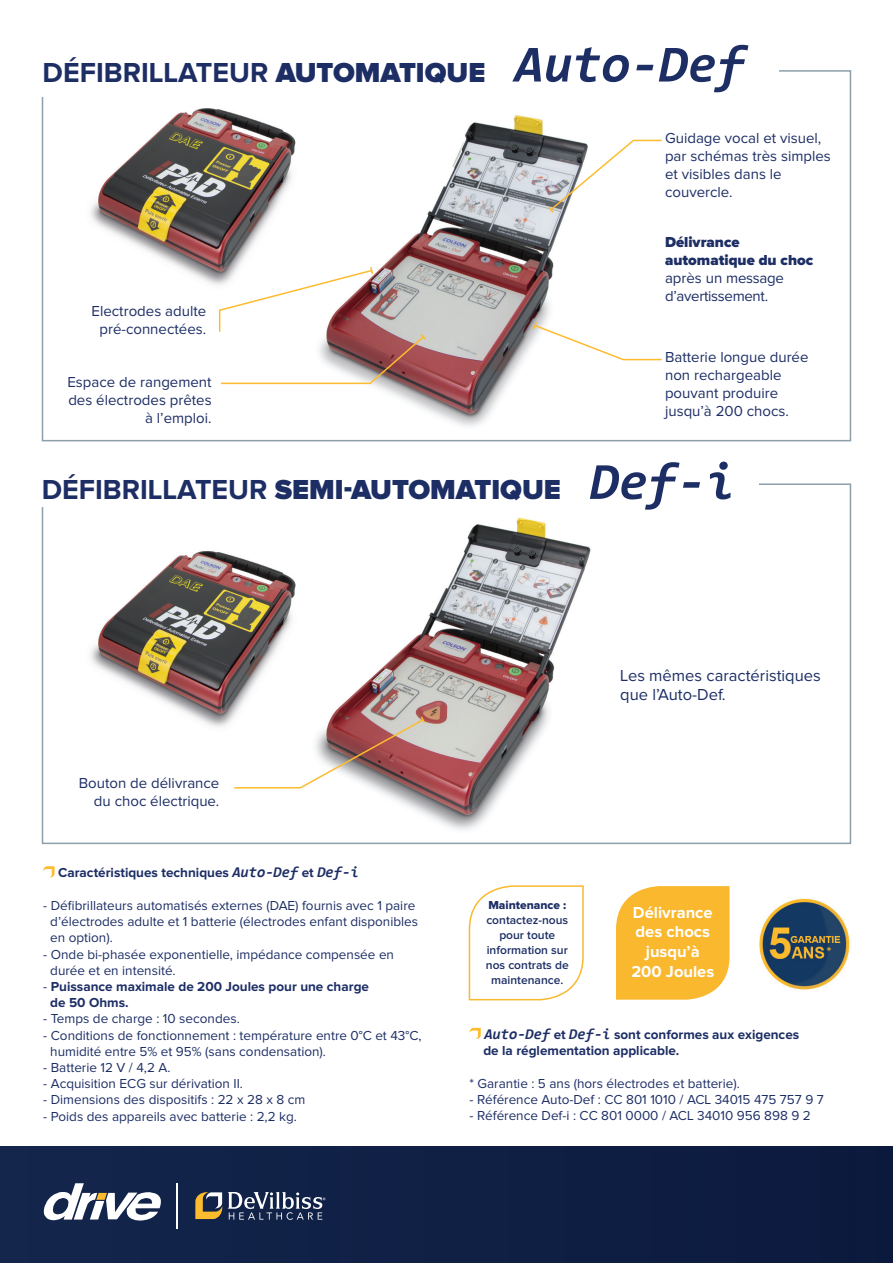
<style>
.page{position:relative;width:893px;height:1263px;background:#fff}
.page>*{position:absolute;margin:0;border:0;box-sizing:border-box;transform-origin:0 0}
.t1{font:900 28.5px "Proxima Nova";color:#1d2e65}
.t2{font:700 28.5px "Proxima Nova";color:#1d2e65}
.t3{font:16.5px "Proxima Nova";color:#1d2e65}
.t4{font:700 16.5px "Proxima Nova";color:#fff}
.t5{font:15px/18px "Proxima Nova";color:#1d2e65}
.t6{font:15px "Proxima Nova";letter-spacing:-.02em;color:#1d2e65}
.t7{font:900 15px "Proxima Nova";color:#1d2e65}
.t8{font:15px "Proxima Nova";color:#fdbb2e}
.t9{font:13.5px "Proxima Nova";color:#1d2e65}
.t10{font:700 13.5px "Proxima Nova";color:#1d2e65}
.t11{font:600 12px/15px "Proxima Nova";color:#1d2e65;text-align:center}
.t12{font:12px "Proxima Nova Extrabld";color:#1d2e65}
.s1{font-weight:900}
.s2{font-family:"Consolas";font-style:italic;font-size:52.5px}
.s3{font-weight:700}
.s4{font-family:"Consolas";font-weight:700;font-style:italic;font-size:52.5px}
.s5{font-family:"Consolas";font-style:italic;font-size:15px}
.s6{font-weight:400}
</style>
<div class="page">
<img style="left:372px;top:115px;width:193px;height:311px">
<div style="left:0;top:1146px;width:893px;height:117px;background:#101f44"></div>
<svg style="left:195px;top:1192px;width:27px;height:27px"></svg>
<svg style="left:228px;top:1192px;width:97px;height:28px"></svg>
<svg style="left:43px;top:1183px;width:118px;height:38px"></svg>
<hr style="left:177px;top:1183px;width:1px;height:45px;background:#fff">
<img style="left:332px;top:517px;width:259px;height:313px">
<svg style="left:234px;top:715px;width:193px;height:74px"></svg>
<img style="left:90px;top:108px;width:206px;height:177px">
<svg style="left:43px;top:866px;width:12px;height:11px"></svg>
<svg style="left:469px;top:1028px;width:12px;height:11px"></svg>
<svg style="left:616px;top:886px;width:114px;height:114px;background:#fabc3c"></svg>
<svg style="left:532px;top:320px;width:130px;height:41px"></svg>
<svg style="left:547px;top:139px;width:115px;height:75px"></svg>
<img style="left:90px;top:551px;width:216px;height:188px">
<svg style="left:218px;top:265px;width:210px;height:120px"></svg>
<img style="left:759px;top:898px;width:91px;height:92px">
<svg style="left:468px;top:885px;width:116px;height:116px"></svg>
<p class="t2" style="left:43px;top:59px;width:705px">DÉFIBRILLATEUR <span class="s1">AUTOMATIQUE</span> <span class="s2">Auto-Def</span></p>
<p class="t5" style="left:665px;top:130px;width:167px">Guidage vocal et visuel, par schémas très simples et visibles dans le</p>
<p class="t5" style="left:665px;top:184px;width:69px">couvercle.</p>
<p class="t5" style="left:92px;top:302px;width:116px;text-align:center">Electrodes adulte pré-connectées.</p>
<p class="t5" style="left:67px;top:373px;width:146px">Espace de rangement</p>
<p class="t5" style="left:68px;top:391px;width:145px">des électrodes prêtes</p>
<p class="t5" style="left:145px;top:409px;width:68px">à l’emploi.</p>
<p class="t7" style="left:665px;top:235px;width:76px">Délivrance</p>
<p class="t7" style="left:665px;top:253px;width:150px">automatique du choc</p>
<p class="t6" style="left:665px;top:271px;width:120px">après un message</p>
<p class="t6" style="left:665px;top:289px;width:105px">d’avertissement.</p>
<p class="t5" style="left:665px;top:349px;width:145px">Batterie longue durée</p>
<p class="t5" style="left:665px;top:367px;width:118px">non rechargeable</p>
<p class="t5" style="left:665px;top:385px;width:115px">pouvant produire</p>
<p class="t5" style="left:665px;top:403px;width:125px">jusqu’à 200 chocs.</p>
<p class="t1" style="left:42px;top:476px;width:694px"><span class="s3">DÉFIBRILLATEUR</span> SEMI-AUTOMATIQUE <span class="s4">Def-i</span></p>
<p class="t5" style="left:79px;top:774px;width:142px">Bouton de délivrance</p>
<p class="t5" style="left:94px;top:792px;width:127px">du choc électrique.</p>
<p class="t10" style="left:58px;top:867px;width:302px">Caractéristiques techniques <span class="s5">Auto-Def</span> et <span class="s5">Def-i</span></p>
<p class="t9" style="left:43px;top:899px;width:374px">- Défibrillateurs automatisés externes (DAE) fournis avec 1 paire</p>
<p class="t9" style="left:50px;top:915px;width:369px">d’électrodes adulte et 1 batterie (électrodes enfant disponibles</p>
<p class="t9" style="left:50px;top:932px;width:64px">en option).</p>
<p class="t9" style="left:43px;top:948px;width:352px">- Onde bi-phasée exponentielle, impédance compensée en</p>
<p class="t9" style="left:50px;top:964px;width:127px">durée et en intensité.</p>
<p class="t10" style="left:43px;top:980px;width:327px"><span class="s6">-</span> Puissance maximale de 200 Joules pour une charge</p>
<p class="t10" style="left:50px;top:996px;width:80px">de 50 Ohms.</p>
<p class="t9" style="left:43px;top:1013px;width:198px">- Temps de charge : 10 secondes.</p>
<p class="t9" style="left:43px;top:1029px;width:380px">- Conditions de fonctionnement : température entre 0°C et 43°C,</p>
<p class="t9" style="left:50px;top:1045px;width:277px">humidité entre 5% et 95% (sans condensation).</p>
<p class="t9" style="left:43px;top:1061px;width:129px">- Batterie 12 V / 4,2 A.</p>
<p class="t9" style="left:43px;top:1077px;width:201px">- Acquisition ECG sur dérivation II.</p>
<p class="t9" style="left:43px;top:1094px;width:264px">- Dimensions des dispositifs : 22 x 28 x 8 cm</p>
<p class="t9" style="left:43px;top:1110px;width:255px">- Poids des appareils avec batterie : 2,2 kg.</p>
<p class="t3" style="left:620px;top:668px;width:202px">Les mêmes caractéristiques</p>
<p class="t3" style="left:620px;top:687px;width:107px">que l’Auto-Def.</p>
<p class="t12" style="left:488px;top:899px;width:79px">Maintenance :</p>
<p class="t11" style="left:486px;top:913px;width:84px">contactez-nous pour toute information sur nos contrats de maintenance.</p>
<p class="t4" style="left:633px;top:904px;width:81px">Délivrance</p>
<p class="t4" style="left:636px;top:924px;width:76px">des chocs</p>
<p class="t4" style="left:646px;top:944px;width:55px">jusqu’à</p>
<p class="t4" style="left:631px;top:964px;width:84px">200 Joules</p>
<p class="t8" style="left:826px;top:945px;width:7px">*</p>
<p class="t10" style="left:484px;top:1028px;width:316px"><span class="s5">Auto-Def</span> et <span class="s5">Def-i</span> sont conformes aux exigences</p>
<p class="t10" style="left:483px;top:1044px;width:198px">de la réglementation applicable.</p>
<p class="t9" style="left:469px;top:1077px;width:272px">* Garantie : 5 ans (hors électrodes et batterie).</p>
<p class="t9" style="left:469px;top:1093px;width:356px">- Référence Auto-Def : CC 801 1010 / ACL 34015 475 757 9 7</p>
<p class="t9" style="left:469px;top:1109px;width:343px">- Référence Def-i : CC 801 0000 / ACL 34010 956 898 9 2</p>
</div>
